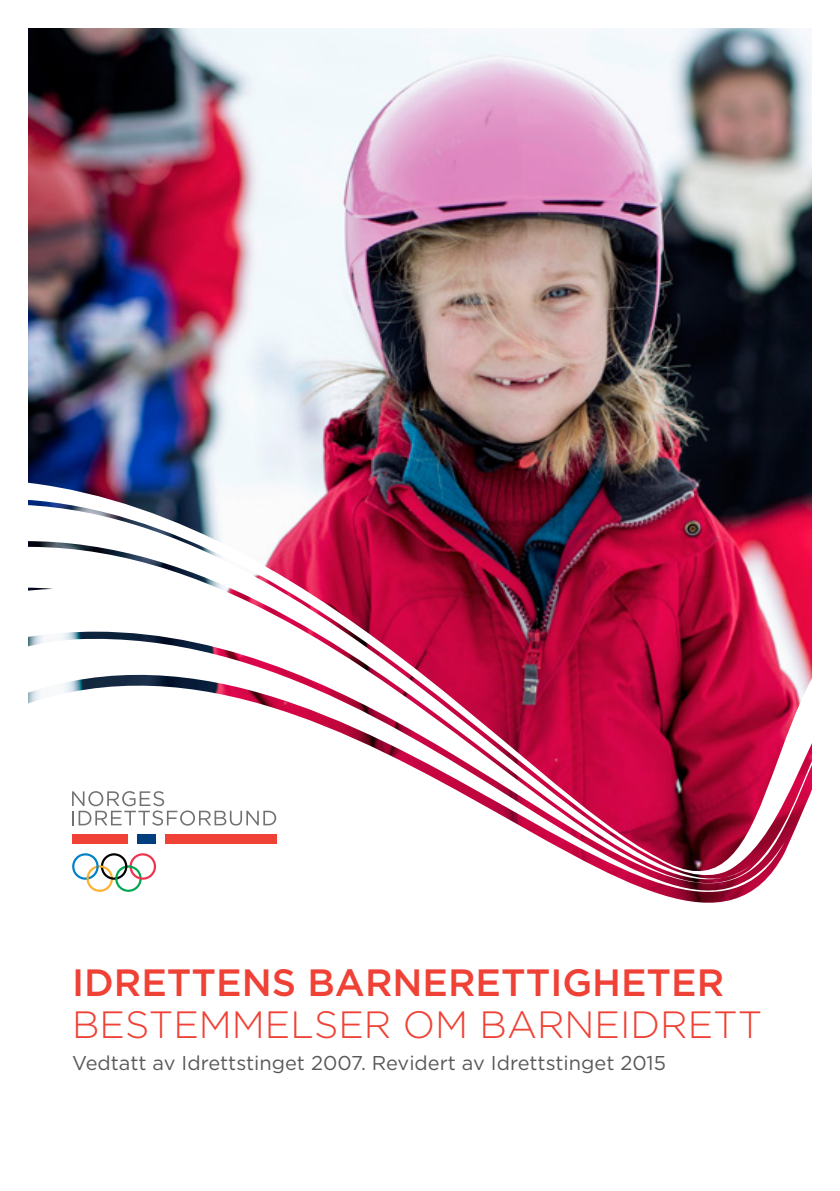
<style>
.page{position:relative;width:840px;height:1191px;background:#fff}
.page>*{position:absolute;margin:0;border:0;box-sizing:border-box;transform-origin:0 0}
.t1{font:500 38px "Gotham";color:#ef4135}
.t2{font:300 38px "Gotham";color:#ef4135}
.t3{font:20px "Gotham";color:#58595b}
</style>
<div class="page">
<img style="left:28px;top:28px;width:783px;height:451px">
<img style="left:28px;top:479px;width:784px;height:59px">
<svg style="left:784px;top:538px;width:28px;height:316px"></svg>
<svg style="left:28px;top:527px;width:756px;height:376px"></svg>
<div style="left:126px;top:834px;width:40px;height:10px;background:#fff"></div>
<svg style="left:72px;top:791px;width:204px;height:34px"></svg>
<div style="left:72px;top:834px;width:56px;height:10px;background:#ef4135"></div>
<div style="left:165px;top:834px;width:111px;height:10px;background:#ef4135"></div>
<div style="left:137px;top:834px;width:18px;height:10px;background:#003e7e"></div>
<svg style="left:72px;top:853px;width:84px;height:39px"></svg>
<h1 class="t1" style="left:72px;top:957px;width:653px">IDRETTENS BARNERETTIGHETER</h1>
<h1 class="t2" style="left:72px;top:1000px;width:691px">BESTEMMELSER OM BARNEIDRETT</h1>
<p class="t3" style="left:72px;top:1050px;width:595px">Vedtatt av Idrettstinget 2007. Revidert av Idrettstinget 2015</p>
</div>
